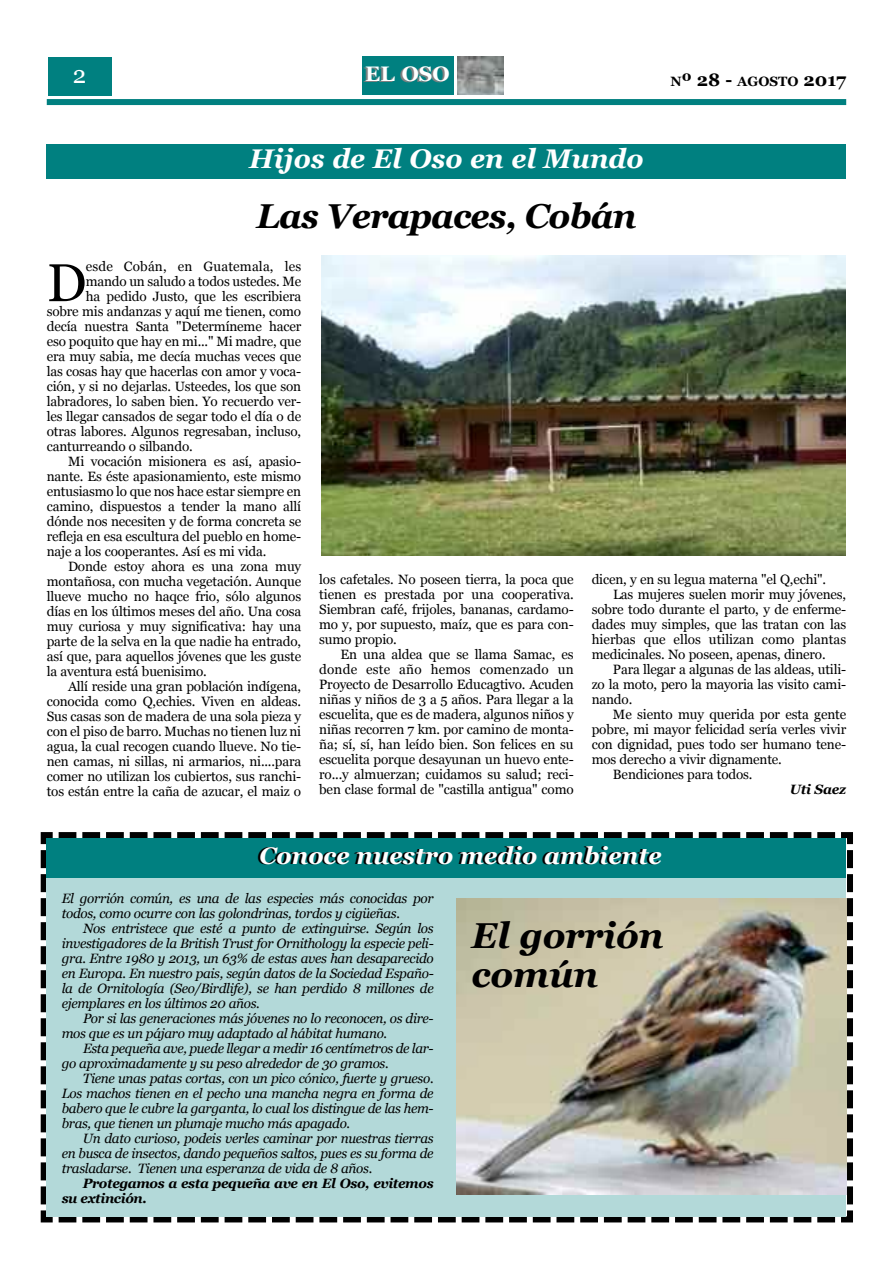
<style>
.page{position:relative;width:893px;height:1263px;background:#fff}
.page>*{position:absolute;margin:0;border:0;box-sizing:border-box;transform-origin:0 0}
.t1{font:53.1px "Georgia";color:#000}
.t2{font:italic 700 36px/39px "Georgia";letter-spacing:-.005em;color:#000}
.t3{font:italic 700 34.5px "Georgia";letter-spacing:-.03em;color:#000}
.t4{font:italic 700 27px "Georgia";color:#fff}
.t5{font:italic 700 24px "Georgia";color:#fff}
.t6{font:24px "Georgia";color:#fff}
.t7{font:700 21px "Georgia";color:#fff}
.t8{font:700 18px "Georgia";color:#000}
.t9{font:13.5px/15px "Georgia";letter-spacing:-.01em;color:#000;text-align:justify}
.t10{font:italic 13.5px/15px "Georgia";letter-spacing:-.025em;color:#000}
.t11{font:italic 700 13.5px/15px "Georgia";letter-spacing:-.03em;color:#000}
.t12{font:13.5px "Georgia";letter-spacing:.01em;color:#000}
.s1{font-size:13.5px}
</style>
<div class="page">
<svg style="left:40px;top:832px;width:813px;height:391px"></svg>
<div style="left:47px;top:852px;width:799px;height:364px;background:#b3d9d9"></div>
<div style="left:48px;top:57px;width:64px;height:39px;background:#008080"></div>
<div style="left:47px;top:99px;width:799px;height:6px;background:#008080"></div>
<img style="left:457px;top:56px;width:46px;height:39px">
<div style="left:362px;top:56px;width:92px;height:39px;background:#008080"></div>
<div style="left:47px;top:838px;width:799px;height:39px;background:#008080"></div>
<img style="left:456px;top:898px;width:390px;height:297px">
<div style="left:47px;top:144px;width:799px;height:34px;background:#008080"></div>
<img style="left:322px;top:255px;width:523px;height:300px">
<h3 class="t6" style="left:73px;top:61px;width:15px">2</h3>
<h3 class="t7" style="left:365px;top:62px;width:86px">EL OSO</h3>
<h3 class="t8" style="left:671px;top:69px;width:177px"><span class="s1">N</span>º 28 - <span class="s1">AGOSTO</span> 2017</h3>
<h3 class="t4" style="left:249px;top:144px;width:396px">Hijos de El Oso en el Mundo</h3>
<h3 class="t3" style="left:256px;top:196px;width:381px">Las Verapaces, Cobán</h3>
<h1 class="t1" style="left:47px;top:253px;width:41px">D</h1>
<p class="t12" style="left:86px;top:259px;width:217px">esde Cobán, en Guatemala, les</p>
<p class="t9" style="left:86px;top:274px;width:217px">mando un saludo a todos ustedes. Me</p>
<p class="t9" style="left:86px;top:289px;width:217px">ha pedido Justo, que les escribiera</p>
<p class="t9" style="left:47px;top:304px;width:256px">sobre mis andanzas y aquí me tienen, como</p>
<p class="t9" style="left:47px;top:319px;width:256px">decía nuestra Santa "Determíneme hacer</p>
<p class="t9" style="left:47px;top:334px;width:256px">eso poquito que hay en mi..." Mi madre, que</p>
<p class="t9" style="left:47px;top:349px;width:256px">era muy sabia, me decía muchas veces que</p>
<p class="t9" style="left:47px;top:364px;width:256px">las cosas hay que hacerlas con amor y voca-</p>
<p class="t9" style="left:47px;top:379px;width:256px">ción, y si no dejarlas. Usteedes, los que son</p>
<p class="t9" style="left:47px;top:394px;width:256px">labradores, lo saben bien. Yo recuerdo ver-</p>
<p class="t9" style="left:47px;top:409px;width:256px">les llegar cansados de segar todo el día o de</p>
<p class="t9" style="left:47px;top:424px;width:256px">otras labores. Algunos regresaban, incluso,</p>
<p class="t9" style="left:47px;top:439px;width:148px">canturreando o silbando.</p>
<p class="t9" style="left:68px;top:454px;width:235px">Mi vocación misionera es así, apasio-</p>
<p class="t9" style="left:47px;top:469px;width:256px">nante. Es éste apasionamiento, este mismo</p>
<p class="t9" style="left:47px;top:484px;width:256px">entusiasmo lo que nos hace estar siempre en</p>
<p class="t9" style="left:47px;top:499px;width:256px">camino, dispuestos a tender la mano allí</p>
<p class="t9" style="left:47px;top:514px;width:256px">dónde nos necesiten y de forma concreta se</p>
<p class="t9" style="left:47px;top:529px;width:256px">refleja en esa escultura del pueblo en home-</p>
<p class="t9" style="left:47px;top:544px;width:221px">naje a los cooperantes. Así es mi vida.</p>
<p class="t9" style="left:68px;top:559px;width:235px">Donde estoy ahora es una zona muy</p>
<p class="t9" style="left:47px;top:574px;width:256px">montañosa, con mucha vegetación. Aunque</p>
<p class="t9" style="left:47px;top:589px;width:256px">llueve mucho no haqce frio, sólo algunos</p>
<p class="t9" style="left:47px;top:604px;width:256px">días en los últimos meses del año. Una cosa</p>
<p class="t9" style="left:47px;top:619px;width:256px">muy curiosa y muy significativa: hay una</p>
<p class="t9" style="left:47px;top:634px;width:256px">parte de la selva en la que nadie ha entrado,</p>
<p class="t9" style="left:47px;top:649px;width:256px">así que, para aquellos jóvenes que les guste</p>
<p class="t9" style="left:47px;top:664px;width:162px">la aventura está buenisimo.</p>
<p class="t9" style="left:68px;top:679px;width:235px">Allí reside una gran población indígena,</p>
<p class="t9" style="left:47px;top:694px;width:256px">conocida como Q,echies. Viven en aldeas.</p>
<p class="t9" style="left:47px;top:709px;width:256px">Sus casas son de madera de una sola pieza y</p>
<p class="t9" style="left:47px;top:724px;width:256px">con el piso de barro. Muchas no tienen luz ni</p>
<p class="t9" style="left:47px;top:739px;width:256px">agua, la cual recogen cuando llueve. No tie-</p>
<p class="t9" style="left:47px;top:754px;width:256px">nen camas, ni sillas, ni armarios, ni....para</p>
<p class="t9" style="left:47px;top:769px;width:256px">comer no utilizan los cubiertos, sus ranchi-</p>
<p class="t9" style="left:47px;top:784px;width:256px">tos están entre la caña de azucar, el maiz o</p>
<p class="t9" style="left:319px;top:571px;width:256px">los cafetales. No poseen tierra, la poca que tienen es prestada por una cooperativa.<br>Siembran café, frijoles, bananas, cardamo&shy;mo y, por supuesto, maíz, que es para con&shy;sumo propio.</p>
<p class="t9" style="left:319px;top:646px;width:256px;text-indent:21px">En una aldea que se llama Samac, es donde este año hemos comenzado un Proyecto de Desarrollo Educagtivo. Acuden niñas y niños de 3 a 5 años. Para llegar a la escuelita, que es de madera, algunos niños y niñas recorren 7 km. por camino de monta&shy;ña; sí, sí, han leído bien. Son felices en su escuelita porque desayunan un huevo ente&shy;ro...y almuerzan; cuidamos su salud; reci&shy;ben clase formal de "castilla antigua" como</p>
<p class="t9" style="left:592px;top:571px;width:236px">dicen, y en su legua materna "el Q,echi".</p>
<p class="t9" style="left:613px;top:586px;width:235px">Las mujeres suelen morir muy jóvenes,</p>
<p class="t9" style="left:592px;top:601px;width:256px">sobre todo durante el parto, y de enferme-</p>
<p class="t9" style="left:592px;top:616px;width:256px">dades muy simples, que las tratan con las</p>
<p class="t9" style="left:592px;top:631px;width:256px">hierbas que ellos utilizan como plantas</p>
<p class="t9" style="left:592px;top:646px;width:235px">medicinales. No poseen, apenas, dinero.</p>
<p class="t9" style="left:613px;top:661px;width:235px">Para llegar a algunas de las aldeas, utili-</p>
<p class="t9" style="left:592px;top:676px;width:256px">zo la moto, pero la mayoria las visito cami-</p>
<p class="t9" style="left:592px;top:691px;width:42px">nando.</p>
<p class="t9" style="left:613px;top:706px;width:235px">Me siento muy querida por esta gente</p>
<p class="t9" style="left:592px;top:721px;width:256px">pobre, mi mayor felicidad sería verles vivir</p>
<p class="t9" style="left:592px;top:736px;width:256px">con dignidad, pues todo ser humano tene-</p>
<p class="t9" style="left:592px;top:751px;width:192px">mos derecho a vivir dignamente.</p>
<p class="t9" style="left:613px;top:766px;width:141px">Bendiciones para todos.</p>
<p class="t11" style="left:790px;top:781px;width:58px">Uti Saez</p>
<h3 class="t5" style="left:259px;top:842px;width:404px">Conoce nuestro medio ambiente</h3>
<p class="t10" style="left:62px;top:890px;width:373px">El gorrión común, es una de las especies más conocidas por todos, como ocurre con las golondrinas, tordos y cigüeñas.</p>
<p class="t10" style="left:62px;top:920px;width:373px;text-align:justify;text-indent:21px">Nos entristece que esté a punto de extinguirse. Según los investigadores de la British Trust for Ornithology la especie peli&shy;gra. Entre 1980 y 2013, un 63% de estas aves han desaparecido en Europa. En nuestro pais, según datos de la Sociedad Españo&shy;la de Ornitología (Seo/Birdlife), se han perdido 8 millones de ejemplares en los últimos 20 años.</p>
<p class="t10" style="left:62px;top:1010px;width:373px;text-indent:21px">Por si las generaciones más jóvenes no lo reconocen, os dire&shy;mos que es un pájaro muy adaptado al hábitat humano.</p>
<p class="t10" style="left:62px;top:1040px;width:373px;text-indent:21px">Esta pequeña ave, puede llegar a medir 16 centímetros de lar&shy;go aproximadamente y su peso alrededor de 30 gramos.</p>
<p class="t10" style="left:62px;top:1070px;width:373px;text-align:justify;text-indent:21px">Tiene unas patas cortas, con un pico cónico, fuerte y grueso.<br>Los machos tienen en el pecho una mancha negra en forma de babero que le cubre la garganta, lo cual los distingue de las hem&shy;bras, que tienen un plumaje mucho más apagado.</p>
<p class="t10" style="left:62px;top:1130px;width:373px;text-align:justify;text-indent:21px">Un dato curioso, podeis verles caminar por nuestras tierras en busca de insectos, dando pequeños saltos, pues es su forma de trasladarse. Tienen una esperanza de vida de 8 años.</p>
<p class="t11" style="left:62px;top:1175px;width:373px;text-indent:21px">Protegamos a esta pequeña ave en El Oso, evitemos su extinción.</p>
<h2 class="t2" style="left:471px;top:916px;width:194px">El gorrión común</h2>
</div>
